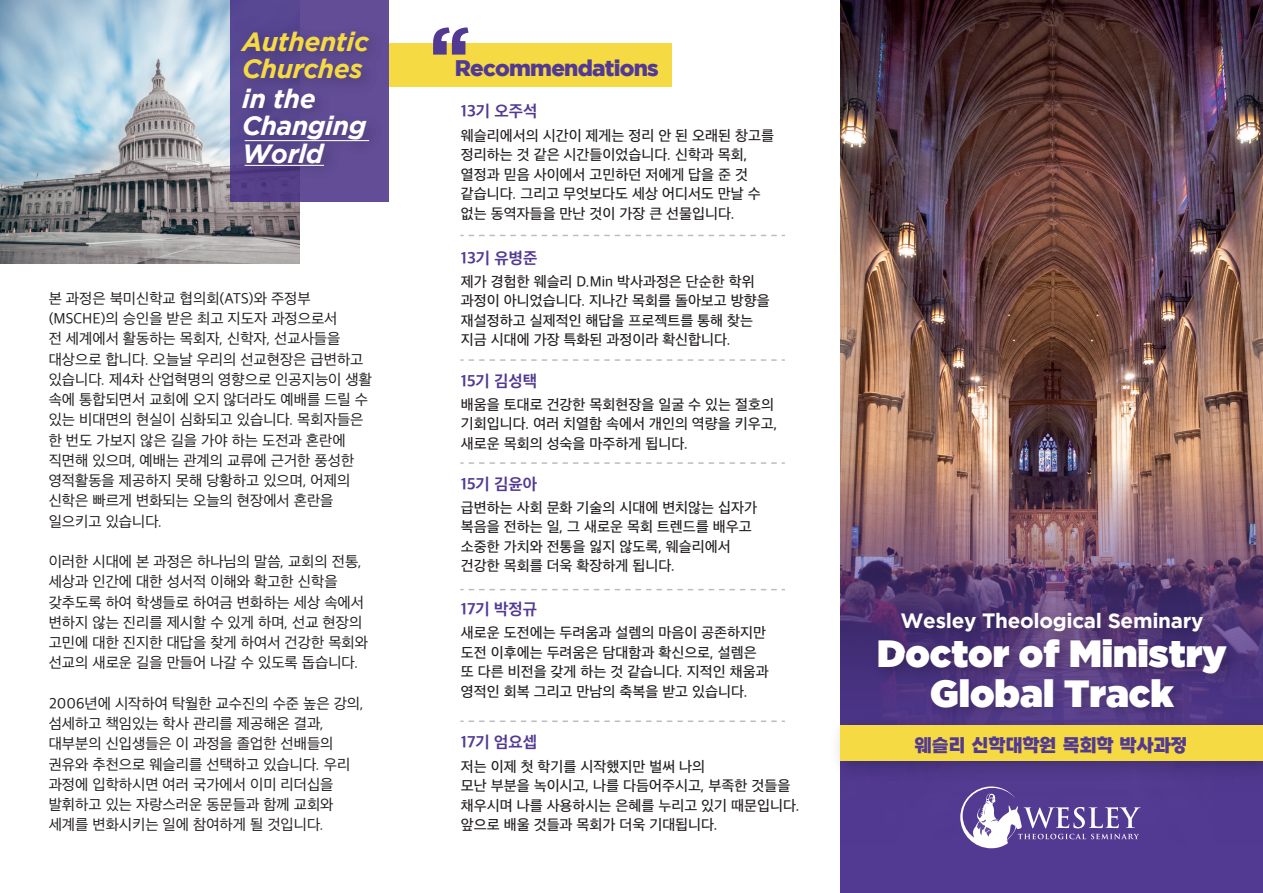
<style>
.page{position:relative;width:1263px;height:893px;background:#fff}
.page>*{position:absolute;margin:0;border:0;box-sizing:border-box;transform-origin:0 0}
.t1{font:37.8px/39.8px "Gotham Ultra";color:#fff;text-align:center}
.t2{font:italic 700 26.4px/27.8px "Gotham";letter-spacing:-.015em;color:#fff}
.t3{font:italic 700 26.4px/27.8px "Gotham";letter-spacing:-.015em;color:#f5da43}
.t4{font:900 22.5px "Gotham";letter-spacing:-.035em;color:#523a93}
.t5{font:700 20.7px "Gotham";letter-spacing:-.015em;color:#fff}
.t6{font:800 18px "OA Gothic";color:#523a93}
.t7{font:700 16.5px "Apple SD Gothic Neo";color:#523a93}
.t8{font:15.3px/20.2px "Apple SD Gothic Neo";color:#231f20}
.t9{font:500 15px/19.5px "Apple SD Gothic Neo";color:#231f20}
</style>
<div class="page">
<img style="left:0;top:0;width:300px;height:263px">
<img style="left:841px;top:0;width:422px;height:442px">
<img style="left:841px;top:442px;width:422px;height:451px">
<img style="left:838px;top:707px;width:425px;height:81px">
<div style="left:841px;top:726px;width:422px;height:35px;background:#f5da43"></div>
<img style="left:866px;top:623px;width:382px;height:103px">
<img style="left:889px;top:598px;width:336px;height:54px">
<svg style="left:469px;top:235px;width:315px;height:1px"></svg>
<svg style="left:469px;top:359px;width:315px;height:2px"></svg>
<svg style="left:469px;top:462px;width:315px;height:2px"></svg>
<svg style="left:469px;top:589px;width:315px;height:1px"></svg>
<div style="left:230px;top:0;width:159px;height:201px;background:linear-gradient(to right,#54418c,#665099)"></div>
<img style="left:230px;top:16px;width:159px;height:173px">
<div style="left:389px;top:43px;width:282px;height:44px;background:#f5da43"></div>
<svg style="left:433px;top:27px;width:35px;height:28px"></svg>
<svg style="left:960px;top:786px;width:180px;height:62px"></svg>
<svg style="left:469px;top:720px;width:315px;height:2px"></svg>
<hr style="left:245px;top:140px;width:124px;height:1px;background:#fff">
<hr style="left:245px;top:165px;width:79px;height:1px;background:#fff">
<h2 class="t3" style="left:242px;top:27px;width:128px">Authentic<br>Churches</h2>
<h2 class="t2" style="left:242px;top:84px;width:126px">in the<br>Changing<br>World</h2>
<p class="t8" style="left:49px;top:289px;width:325px">본 과정은 북미신학교 협의회(ATS)와 주정부 (MSCHE)의 승인을 받은 최고 지도자 과정으로서<br>전 세계에서 활동하는 목회자, 신학자, 선교사들을 대상으로 합니다. 오늘날 우리의 선교현장은 급변하고 있습니다. 제4차 산업혁명의 영향으로 인공지능이 생활 속에 통합되면서 교회에 오지 않더라도 예배를 드릴 수 있는 비대면의 현실이 심화되고 있습니다. 목회자들은 한 번도 가보지 않은 길을 가야 하는 도전과 혼란에 직면해 있으며, 예배는 관계의 교류에 근거한 풍성한 영적활동을 제공하지 못해 당황하고 있으며, 어제의 신학은 빠르게 변화되는 오늘의 현장에서 혼란을 일으키고 있습니다.</p>
<p class="t8" style="left:49px;top:552px;width:321px">이러한 시대에 본 과정은 하나님의 말씀, 교회의 전통, 세상과 인간에 대한 성서적 이해와 확고한 신학을 갖추도록 하여 학생들로 하여금 변화하는 세상 속에서 변하지 않는 진리를 제시할 수 있게 하며, 선교 현장의 고민에 대한 진지한 대답을 찾게 하여서 건강한 목회와 선교의 새로운 길을 만들어 나갈 수 있도록 돕습니다.</p>
<p class="t8" style="left:49px;top:694px;width:316px">2006년에 시작하여 탁월한 교수진의 수준 높은 강의, 섬세하고 책임있는 학사 관리를 제공해온 결과, 대부분의 신입생들은 이 과정을 졸업한 선배들의 권유와 추천으로 웨슬리를 선택하고 있습니다. 우리 과정에 입학하시면 여러 국가에서 이미 리더십을 발휘하고 있는 자랑스러운 동문들과 함께 교회와 세계를 변화시키는 일에 참여하게 될 것입니다.</p>
<h3 class="t4" style="left:455px;top:55px;width:205px">Recommendations</h3>
<p class="t7" style="left:461px;top:103px;width:78px">13기 오주석</p>
<p class="t9" style="left:461px;top:126px;width:315px">웨슬리에서의 시간이 제게는 정리 안 된 오래된 창고를 정리하는 것 같은 시간들이었습니다. 신학과 목회, 열정과 믿음 사이에서 고민하던 저에게 답을 준 것 같습니다. 그리고 무엇보다도 세상 어디서도 만날 수 없는 동역자들을 만난 것이 가장 큰 선물입니다.</p>
<p class="t7" style="left:461px;top:249px;width:78px">13기 유병준</p>
<p class="t9" style="left:461px;top:273px;width:310px">제가 경험한 웨슬리 D.Min 박사과정은 단순한 학위 과정이 아니었습니다. 지나간 목회를 돌아보고 방향을 재설정하고 실제적인 해답을 프로젝트를 통해 찾는 지금 시대에 가장 특화된 과정이라 확신합니다.</p>
<p class="t7" style="left:461px;top:372px;width:78px">15기 김성택</p>
<p class="t9" style="left:461px;top:396px;width:318px">배움을 토대로 건강한 목회현장을 일굴 수 있는 절호의 기회입니다. 여러 치열함 속에서 개인의 역량을 키우고, 새로운 목회의 성숙을 마주하게 됩니다.</p>
<p class="t7" style="left:461px;top:475px;width:78px">15기 김윤아</p>
<p class="t9" style="left:461px;top:499px;width:298px">급변하는 사회 문화 기술의 시대에 변치않는 십자가 복음을 전하는 일, 그 새로운 목회 트렌드를 배우고 소중한 가치와 전통을 잃지 않도록, 웨슬리에서 건강한 목회를 더욱 확장하게 됩니다.</p>
<p class="t7" style="left:461px;top:600px;width:78px">17기 박정규</p>
<p class="t9" style="left:461px;top:624px;width:309px">새로운 도전에는 두려움과 설렘의 마음이 공존하지만 도전 이후에는 두려움은 담대함과 확신으로, 설렘은 또 다른 비전을 갖게 하는 것 같습니다. 지적인 채움과 영적인 회복 그리고 만남의 축복을 받고 있습니다.</p>
<p class="t7" style="left:461px;top:734px;width:78px">17기 엄요셉</p>
<p class="t9" style="left:461px;top:757px;width:340px">저는 이제 첫 학기를 시작했지만 벌써 나의<br>모난 부분을 녹이시고, 나를 다듬어주시고, 부족한 것들을 채우시며 나를 사용하시는 은혜를 누리고 있기 때문입니다. 앞으로 배울 것들과 목회가 더욱 기대됩니다.</p>
<h3 class="t5" style="left:900px;top:609px;width:305px">Wesley Theological Seminary</h3>
<h1 class="t1" style="left:877px;top:633px;width:351px">Doctor of Ministry<br>Global Track</h1>
<p class="t6" style="left:915px;top:732px;width:274px">웨슬리 신학대학원 목회학 박사과정</p>
</div>
